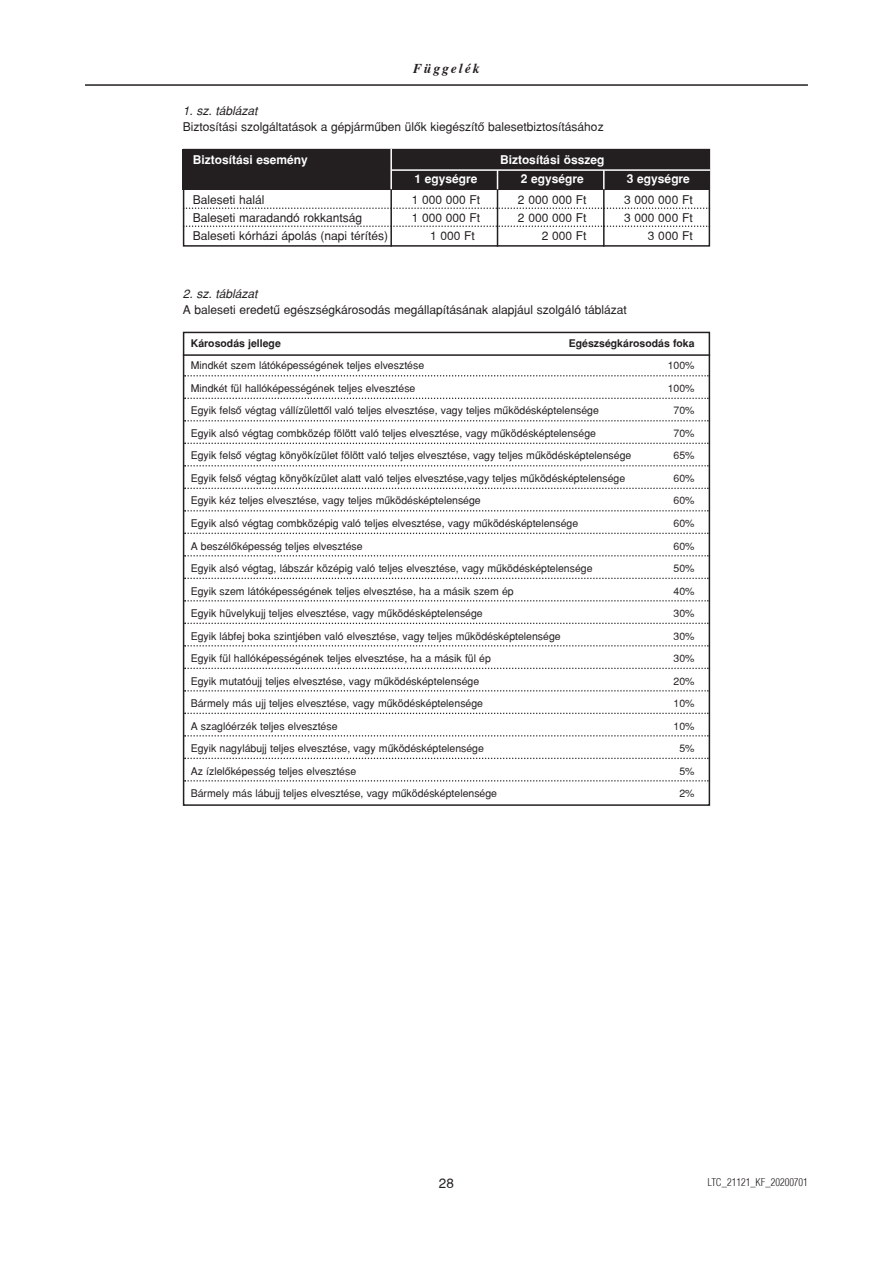
<style>
.page{position:relative;width:893px;height:1263px;background:#fff}
.page>*{position:absolute;margin:0;border:0;box-sizing:border-box;transform-origin:0 0}
.t1{font:italic 700 13.5px "H Times";letter-spacing:.15em;color:#231f20}
.t2{font:13.5px "H Helvetica";color:#231f20}
.t3{font:12px "H Helvetica";color:#231f20}
.t4{font:700 12px "H Helvetica";color:#fff}
.t5{font:italic 12px "H Helvetica";color:#231f20}
.t6{font:10.5px "H Helvetica";color:#231f20}
.t7{font:700 10.5px "H Helvetica";color:#231f20}
.t8{font:300 10.5px "H Switzerland Cond";color:#231f20}
.s1{color:#fff}
</style>
<div class="page">
<hr style="left:85px;top:84px;width:723px;height:2px;background:#231f20">
<div style="left:183px;top:149px;width:527px;height:40px;background:#231f20"></div>
<div style="left:183px;top:149px;width:527px;height:98px;border:2px solid #231f20"></div>
<hr style="left:183px;top:171px;width:408px;height:2px;background:#231f20">
<svg style="left:183px;top:207px;width:527px;height:2px"></svg>
<svg style="left:183px;top:225px;width:527px;height:2px"></svg>
<hr style="left:390px;top:172px;width:2px;height:75px;background:#231f20">
<hr style="left:497px;top:172px;width:1px;height:75px;background:#231f20">
<hr style="left:603px;top:172px;width:2px;height:75px;background:#231f20">
<hr style="left:390px;top:149px;width:2px;height:40px;background:#fff">
<svg style="left:497px;top:171px;width:1px;height:18px"></svg>
<svg style="left:603px;top:171px;width:2px;height:18px"></svg>
<hr style="left:391px;top:169px;width:319px;height:2px;background:#fff">
<div style="left:183px;top:332px;width:527px;height:474px;border:2px solid #231f20"></div>
<svg style="left:184px;top:375px;width:525px;height:2px"></svg>
<svg style="left:184px;top:398px;width:525px;height:1px"></svg>
<svg style="left:184px;top:420px;width:525px;height:2px"></svg>
<svg style="left:184px;top:443px;width:525px;height:1px"></svg>
<svg style="left:184px;top:465px;width:525px;height:2px"></svg>
<svg style="left:184px;top:488px;width:525px;height:1px"></svg>
<svg style="left:184px;top:510px;width:525px;height:2px"></svg>
<svg style="left:184px;top:533px;width:525px;height:1px"></svg>
<svg style="left:184px;top:555px;width:525px;height:2px"></svg>
<svg style="left:184px;top:578px;width:525px;height:1px"></svg>
<svg style="left:184px;top:600px;width:525px;height:2px"></svg>
<svg style="left:184px;top:623px;width:525px;height:1px"></svg>
<svg style="left:184px;top:645px;width:525px;height:2px"></svg>
<svg style="left:184px;top:668px;width:525px;height:1px"></svg>
<svg style="left:184px;top:690px;width:525px;height:2px"></svg>
<svg style="left:184px;top:713px;width:525px;height:1px"></svg>
<svg style="left:184px;top:735px;width:525px;height:2px"></svg>
<svg style="left:184px;top:758px;width:525px;height:1px"></svg>
<svg style="left:184px;top:780px;width:525px;height:2px"></svg>
<hr style="left:183px;top:354px;width:527px;height:2px;background:#231f20">
<p class="t1" style="left:413px;top:63px;width:68px">Függelék</p>
<p class="t5" style="left:183px;top:106px;width:76px">1. sz. táblázat</p>
<p class="t3" style="left:183px;top:122px;width:422px">Biztosítási szolgáltatások a gépjármûben ülôk kiegészítô balesetbiztosításához</p>
<p class="t4" style="left:193px;top:154px;width:117px">Biztosítási esemény</p>
<p class="t4" style="left:500px;top:154px;width:106px">Biztosítási összeg</p>
<p class="t4" style="left:414px;top:174px;width:65px">1 egységre</p>
<p class="t4" style="left:521px;top:174px;width:65px">2 egységre</p>
<p class="t4" style="left:627px;top:174px;width:65px">3 egységre</p>
<p class="t3" style="left:193px;top:195px;width:73px">Baleseti halál</p>
<p class="t3" style="left:412px;top:195px;width:70px">1 000 000 Ft</p>
<p class="t3" style="left:518px;top:195px;width:70px">2 000 000 Ft</p>
<p class="t3" style="left:624px;top:195px;width:70px">3 000 000 Ft</p>
<p class="t3" style="left:193px;top:213px;width:171px">Baleseti maradandó rokkantság</p>
<p class="t3" style="left:412px;top:213px;width:70px">1 000 000 Ft</p>
<p class="t3" style="left:518px;top:213px;width:70px">2 000 000 Ft</p>
<p class="t3" style="left:624px;top:213px;width:70px">3 000 000 Ft</p>
<p class="t3" style="left:193px;top:231px;width:197px">Baleseti kórházi ápolás (napi térítés)</p>
<p class="t3" style="left:417px;top:231px;width:60px"><span class="s1">00</span>1 000 Ft</p>
<p class="t3" style="left:518px;top:231px;width:70px"><span class="s1">0 00</span>2 000 Ft</p>
<p class="t3" style="left:624px;top:231px;width:70px"><span class="s1">0 00</span>3 000 Ft</p>
<p class="t5" style="left:183px;top:289px;width:76px">2. sz. táblázat</p>
<p class="t3" style="left:183px;top:304px;width:445px">A baleseti eredetû egészségkárosodás megállapításának alapjául szolgáló táblázat</p>
<p class="t7" style="left:191px;top:339px;width:92px">Károsodás jellege</p>
<p class="t7" style="left:569px;top:339px;width:127px">Egészségkárosodás foka</p>
<p class="t6" style="left:191px;top:361px;width:235px">Mindkét szem látóképességének teljes elvesztése</p>
<p class="t6" style="left:668px;top:361px;width:28px">100%</p>
<p class="t6" style="left:191px;top:384px;width:226px">Mindkét fül hallóképességének teljes elvesztése</p>
<p class="t6" style="left:668px;top:384px;width:28px">100%</p>
<p class="t6" style="left:191px;top:406px;width:410px">Egyik felsô végtag vállízülettôl való teljes elvesztése, vagy teljes mûködésképtelensége</p>
<p class="t6" style="left:674px;top:406px;width:23px">70%</p>
<p class="t6" style="left:191px;top:429px;width:407px">Egyik alsó végtag combközép fölött való teljes elvesztése, vagy mûködésképtelensége</p>
<p class="t6" style="left:674px;top:429px;width:23px">70%</p>
<p class="t6" style="left:191px;top:451px;width:442px">Egyik felsô végtag könyökízület fölött való teljes elvesztése, vagy teljes mûködésképtelensége</p>
<p class="t6" style="left:674px;top:451px;width:23px">65%</p>
<p class="t6" style="left:191px;top:474px;width:436px">Egyik felsô végtag könyökízület alatt való teljes elvesztése,vagy teljes mûködésképtelensége</p>
<p class="t6" style="left:674px;top:474px;width:23px">60%</p>
<p class="t6" style="left:191px;top:496px;width:291px">Egyik kéz teljes elvesztése, vagy teljes mûködésképtelensége</p>
<p class="t6" style="left:674px;top:496px;width:23px">60%</p>
<p class="t6" style="left:191px;top:519px;width:389px">Egyik alsó végtag combközépig való teljes elvesztése, vagy mûködésképtelensége</p>
<p class="t6" style="left:674px;top:519px;width:23px">60%</p>
<p class="t6" style="left:191px;top:541px;width:173px">A beszélôképesség teljes elvesztése</p>
<p class="t6" style="left:674px;top:541px;width:23px">60%</p>
<p class="t6" style="left:191px;top:564px;width:403px">Egyik alsó végtag, lábszár középig való teljes elvesztése, vagy mûködésképtelensége</p>
<p class="t6" style="left:674px;top:564px;width:23px">50%</p>
<p class="t6" style="left:191px;top:586px;width:324px">Egyik szem látóképességének teljes elvesztése, ha a másik szem ép</p>
<p class="t6" style="left:674px;top:586px;width:23px">40%</p>
<p class="t6" style="left:191px;top:609px;width:294px">Egyik hüvelykujj teljes elvesztése, vagy mûködésképtelensége</p>
<p class="t6" style="left:674px;top:609px;width:23px">30%</p>
<p class="t6" style="left:191px;top:631px;width:371px">Egyik lábfej boka szintjében való elvesztése, vagy teljes mûködésképtelensége</p>
<p class="t6" style="left:674px;top:631px;width:23px">30%</p>
<p class="t6" style="left:191px;top:654px;width:302px">Egyik fül hallóképességének teljes elvesztése, ha a másik fül ép</p>
<p class="t6" style="left:674px;top:654px;width:23px">30%</p>
<p class="t6" style="left:191px;top:676px;width:290px">Egyik mutatóujj teljes elvesztése, vagy mûködésképtelensége</p>
<p class="t6" style="left:674px;top:676px;width:23px">20%</p>
<p class="t6" style="left:191px;top:699px;width:294px">Bármely más ujj teljes elvesztése, vagy mûködésképtelensége</p>
<p class="t6" style="left:674px;top:699px;width:23px">10%</p>
<p class="t6" style="left:191px;top:721px;width:148px">A szaglóérzék teljes elvesztése</p>
<p class="t6" style="left:674px;top:721px;width:23px">10%</p>
<p class="t6" style="left:191px;top:744px;width:295px">Egyik nagylábujj teljes elvesztése, vagy mûködésképtelensége</p>
<p class="t6" style="left:679px;top:744px;width:17px">5%</p>
<p class="t6" style="left:191px;top:766px;width:167px">Az ízlelôképesség teljes elvesztése</p>
<p class="t6" style="left:679px;top:766px;width:17px">5%</p>
<p class="t6" style="left:191px;top:789px;width:308px">Bármely más lábujj teljes elvesztése, vagy mûködésképtelensége</p>
<p class="t6" style="left:679px;top:789px;width:17px">2%</p>
<p class="t2" style="left:439px;top:1177px;width:17px">28</p>
<p class="t8" style="left:707px;top:1176px;width:102px">LTC_21121_KF_20200701</p>
</div>
